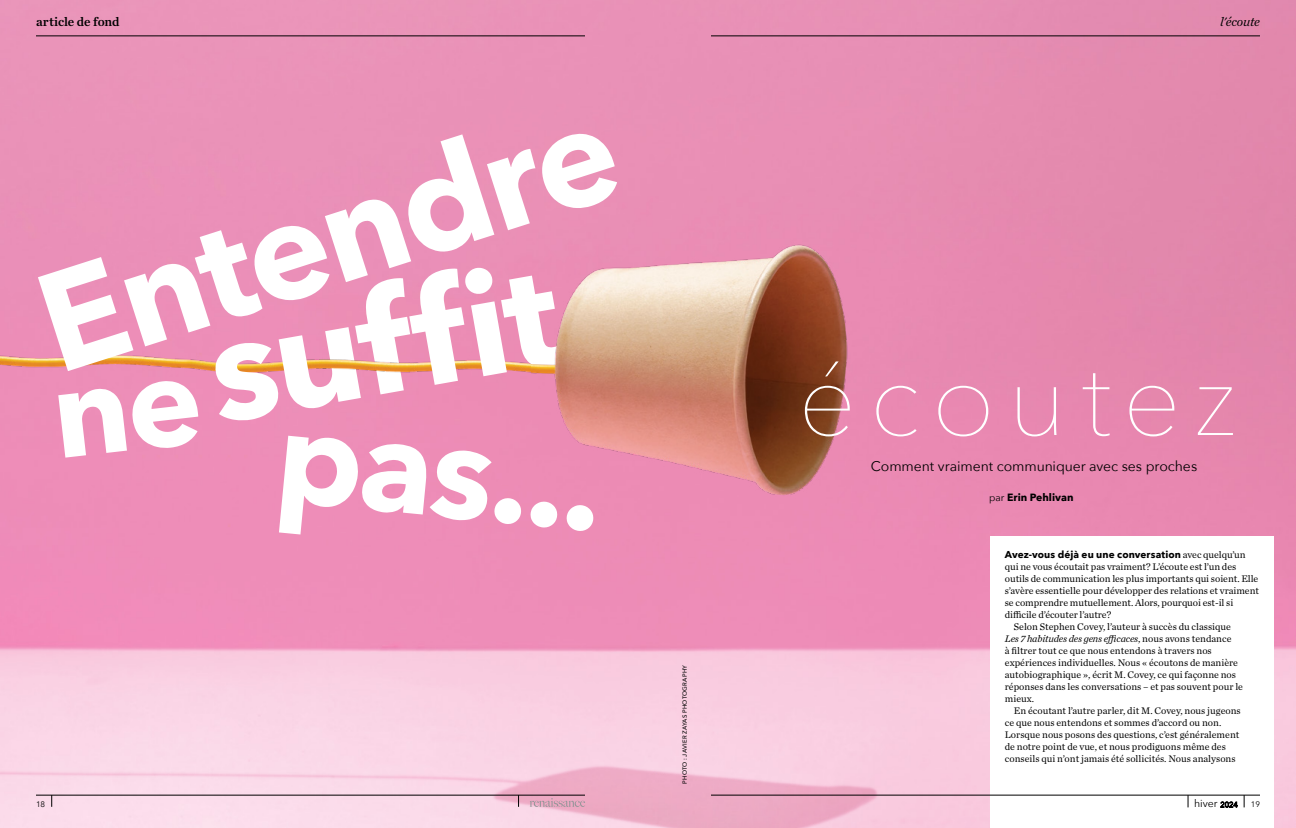
<style>
.page{position:relative;width:1296px;height:828px;background:#fff}
.page>*{position:absolute;margin:0;border:0;box-sizing:border-box;transform-origin:0 0}
.t1{font:700 144.3px "Avenir Next";color:#fff}
.t2{font:700 139.2px "Avenir Next";color:#fff}
.t3{font:700 131.7px "Avenir Next";color:#fff}
.t4{font:200 103.9px "Avenir Next";letter-spacing:.12em;color:#fff}
.Feature_Dek{font:14px "Avenir Next";letter-spacing:-.005em;color:#000}
.t5{font:13px "Chronicle Text G1 Semi";letter-spacing:-.015em;color:#000}
.Slug_-_Small_-_Left{font:italic 13px "Chronicle Text G1";letter-spacing:-.015em;color:#000}
.Byline{font:700 10.5px "Avenir Next";color:#000}
.t6{font:10.5px "Avenir Next";color:#000}
.Body_Copy{font:10px/12px "Chronicle Text G1";color:#000}
.Body_Copy_-_No_Indent{font:10px/12px "Chronicle Text G1";letter-spacing:-.005em;color:#000}
.t7{font:8px "Avenir Next";color:#000}
.Gutter_Credit{font:500 6px "Avenir Next";letter-spacing:.035em;color:#000}
.s1{font-weight:400;font-size:10px}
.s2{font-family:"Avenir Next";font-weight:700}
.s3{font-style:italic}
.s4{font-size:7.5px}
</style>
<div class="page">
<img style="left:0;top:0;width:1296px;height:828px">
<div style="left:990px;top:536px;width:283px;height:292px;background:#fff"></div>
<img style="left:0;top:686px;width:933px;height:142px">
<img style="left:0;top:212px;width:869px;height:303px">
<div style="left:320px;top:212px;width:90px;height:422px;background:#ed8db8"></div>
<img style="left:531px;top:338px;width:43px;height:41px">
<hr style="left:711px;top:795px;width:549px;height:1px;background:#000">
<hr style="left:36px;top:795px;width:549px;height:1px;background:#000">
<svg style="left:518px;top:795px;width:1px;height:12px"></svg>
<svg style="left:52px;top:795px;width:1px;height:12px"></svg>
<svg style="left:530px;top:798px;width:55px;height:9px"></svg>
<svg style="left:1244px;top:795px;width:1px;height:12px"></svg>
<svg style="left:1188px;top:795px;width:1px;height:12px"></svg>
<hr style="left:711px;top:36px;width:549px;height:1px;background:#000">
<hr style="left:36px;top:36px;width:549px;height:1px;background:#000">
<div style="left:58px;top:378px;width:143px;height:80px;background:#ed8eb8"></div>
<p class="t5" style="left:36px;top:11px;width:85px">article de fond</p>
<p class="Slug_-_Small_-_Left" style="left:1220px;top:11px;width:41px">l'écoute</p>
<p class="t2" style="left:6px;top:214px;width:600px;rotate:-18deg">Entendre</p>
<p class="t1" style="left:188px;top:250px;width:354px;rotate:-10deg">suffi t</p>
<p class="t3" style="left:287px;top:342px;width:328px;rotate:5deg">pas...</p>
<p class="Gutter_Credit" style="left:680px;top:784px;width:120px;rotate:-90deg">PHOTO : JAVIER ZAYAS PHOTOGRAPHY</p>
<p class="t4" style="left:798px;top:311px;width:441px">écoutez</p>
<p class="Feature_Dek" style="left:871px;top:454px;width:328px">Comment vraiment communiquer avec ses proches</p>
<p class="Byline" style="left:989px;top:488px;width:86px"><span class="s1">par</span> Erin Pehlivan</p>
<p class="Body_Copy_-_No_Indent" style="left:1005px;top:548px;width:256px"><span class="s2">Avez-vous déjà eu une conversation</span> avec quelqu’un qui ne vous écoutait pas vraiment? L’écoute est l’un des outils de communication les plus importants qui soient. Elle s’avère essentielle pour développer des relations et vraiment se comprendre mutuellement. Alors, pourquoi est-il si difficile d’écouter l’autre?</p>
<p class="Body_Copy" style="left:1005px;top:620px;width:240px;text-indent:9px">Selon Stephen Covey, l’auteur à succès du classique <span class="s3">Les 7 habitudes des gens efficaces</span>, nous avons tendance<br>à filtrer tout ce que nous entendons à travers nos expériences individuelles. Nous « écoutons de manière autobiographique », écrit M. Covey, ce qui façonne nos réponses dans les conversations – et pas souvent pour le mieux.</p>
<p class="Body_Copy" style="left:1005px;top:704px;width:237px;text-indent:9px">En écoutant l’autre parler, dit M. Covey, nous jugeons ce que nous entendons et sommes d’accord ou non.<br>Lorsque nous posons des questions, c’est généralement de notre point de vue, et nous prodiguons même des conseils qui n’ont jamais été sollicités. Nous analysons</p>
<p class="t7" style="left:36px;top:798px;width:11px">18</p>
<p class="t6" style="left:1194px;top:795px;width:45px">hiver <span class="s4">2024</span></p>
<p class="t7" style="left:1251px;top:798px;width:11px">19</p>
</div>
